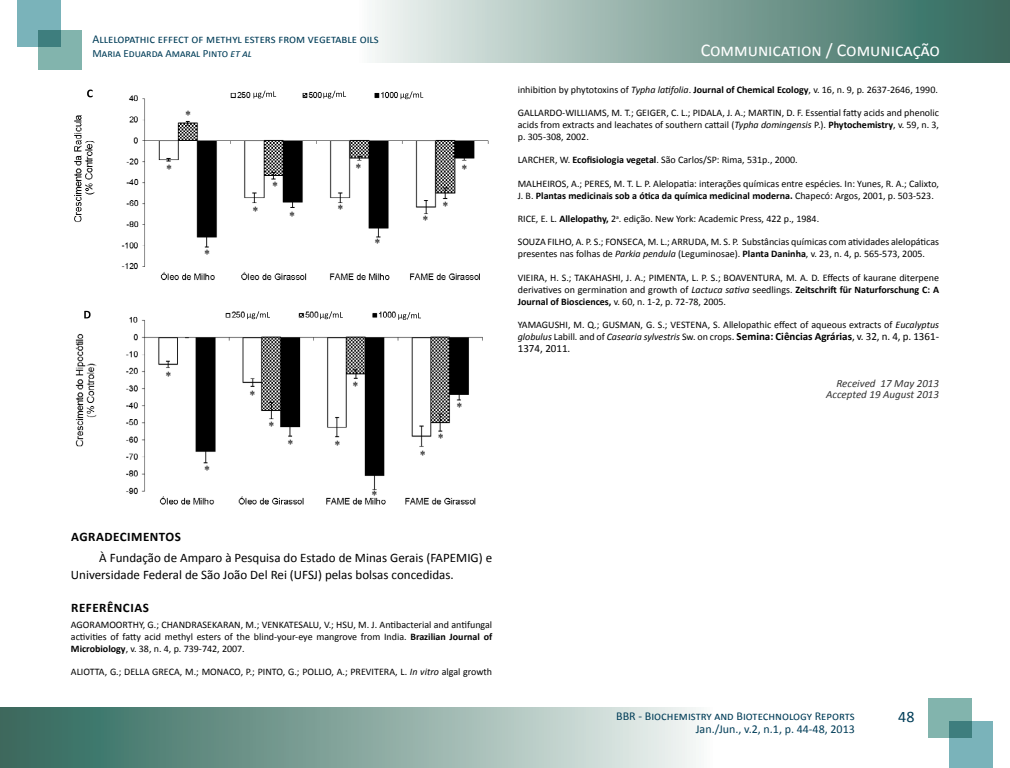
<style>
.page{position:relative;width:1010px;height:768px;background:#fff}
.page>*{position:absolute;margin:0;border:0;box-sizing:border-box;transform-origin:0 0}
.t1{font:18px "Calibri";color:#fff}
.t2{font:16px "Calibri";color:#003d58}
.t3{font:13px/17px "Calibri";color:#000}
.t4{font:700 13px "Calibri";letter-spacing:.04em;color:#000}
.t5{font:12px/13px "Calibri";color:#003d58;text-align:right}
.t6{font:12px "Times New Roman";color:#000}
.t7{font:italic 11px/11px "Calibri";color:#333;text-align:right}
.t8{font:11px "Calibri";color:#003d58}
.t9{font:11px "Calibri";color:#000}
.t10{font:10px/12px "Calibri";color:#000;text-align:justify}
.s1{font-style:italic}
.s2{font-weight:700}
.s3{font-size:11px}
.s4{font-weight:700;font-size:11px}
</style>
<div class="page">
<svg style="left:375px;top:0;width:634px;height:62px;background:#89a9a1"></svg>
<svg style="left:0;top:707px;width:696px;height:61px;background:#89a8a0"></svg>
<div style="left:17px;top:0;width:43px;height:47px;background:#7ab3ba"></div>
<div style="left:949px;top:721px;width:43px;height:47px;background:#7ab3ba"></div>
<svg style="left:38px;top:30px;width:44px;height:39px;background:#72a7a2"></svg>
<svg style="left:928px;top:698px;width:42px;height:39px;background:#74a8a3"></svg>
<img style="left:74px;top:89px;width:415px;height:192px">
<img style="left:75px;top:310px;width:408px;height:195px">
<svg style="left:87px;top:90px;width:14px;height:9px"></svg>
<svg style="left:84px;top:311px;width:14px;height:9px"></svg>
<svg style="left:253px;top:91px;width:23px;height:7px"></svg>
<svg style="left:247px;top:311px;width:23px;height:8px"></svg>
<svg style="left:323px;top:91px;width:23px;height:8px"></svg>
<svg style="left:320px;top:311px;width:23px;height:8px"></svg>
<svg style="left:400px;top:91px;width:23px;height:8px"></svg>
<svg style="left:398px;top:312px;width:23px;height:8px"></svg>
<p class="t5" style="left:92px;top:33px;width:288px">Allelopathic effect of methyl esters from vegetable oils</p>
<p class="t8" style="left:92px;top:46px;width:161px">Maria Eduarda Amaral Pinto <span class="s1">et al</span></p>
<p class="t6" style="left:185px;top:107px;width:7px">*</p>
<p class="t6" style="left:166px;top:161px;width:7px">*</p>
<p class="t6" style="left:204px;top:246px;width:7px">*</p>
<p class="t6" style="left:252px;top:203px;width:7px">*</p>
<p class="t6" style="left:272px;top:178px;width:7px">*</p>
<p class="t6" style="left:289px;top:208px;width:7px">*</p>
<p class="t6" style="left:355px;top:160px;width:7px">*</p>
<p class="t6" style="left:337px;top:201px;width:7px">*</p>
<p class="t6" style="left:374px;top:235px;width:7px">*</p>
<p class="t6" style="left:422px;top:212px;width:7px">*</p>
<p class="t6" style="left:442px;top:198px;width:7px">*</p>
<p class="t6" style="left:461px;top:161px;width:7px">*</p>
<p class="t6" style="left:165px;top:368px;width:7px">*</p>
<p class="t6" style="left:204px;top:462px;width:7px">*</p>
<p class="t6" style="left:249px;top:387px;width:7px">*</p>
<p class="t6" style="left:268px;top:418px;width:7px">*</p>
<p class="t6" style="left:352px;top:378px;width:7px">*</p>
<p class="t6" style="left:287px;top:436px;width:7px">*</p>
<p class="t6" style="left:334px;top:437px;width:7px">*</p>
<p class="t6" style="left:371px;top:487px;width:7px">*</p>
<p class="t6" style="left:419px;top:447px;width:7px">*</p>
<p class="t6" style="left:437px;top:430px;width:7px">*</p>
<p class="t6" style="left:456px;top:399px;width:7px">*</p>
<h3 class="t4" style="left:71px;top:529px;width:96px">AGRADECIMENTOS</h3>
<h3 class="t3" style="left:71px;top:550px;width:422px;text-indent:28px">À Fundação de Amparo à Pesquisa do Estado de Minas Gerais (FAPEMIG) e<br>Universidade Federal de São João Del Rei (UFSJ) pelas bolsas concedidas.</h3>
<h3 class="t4" style="left:71px;top:599px;width:79px">REFERÊNCIAS</h3>
<p class="t10" style="left:71px;top:619px;width:422px">AGORAMOORTHY, G.; CHANDRASEKARAN, M.; VENKATESALU, V.; HSU, M. J. Antibacterial and antifungal activities of fatty acid methyl esters of the blind-your-eye mangrove from India. <span class="s2">Brazilian Journal of Microbiology</span>, v. 38, n. 4, p. 739-742, 2007.</p>
<p class="t10" style="left:71px;top:666px;width:422px">ALIOTTA, G.; DELLA GRECA, M.; MONACO, P.; PINTO, G.; POLLIO, A.; PREVITERA, L. <span class="s1">In vitro</span> algal growth</p>
<h1 class="t1" style="left:700px;top:39px;width:240px">Communication / Comunicação</h1>
<p class="t10" style="left:517px;top:83px;width:421px">inhibition by phytotoxins of <span class="s1">Typha latifolia</span>. <span class="s2">Journal of Chemical Ecology</span>, v. 16, n. 9, p. 2637-2646, 1990.</p>
<p class="t10" style="left:517px;top:107px;width:422px">GALLARDO-WILLIAMS, M. T.; GEIGER, C. L.; PIDALA, J. A.; MARTIN, D. F. Essential fatty acids and phenolic acids from extracts and leachates of southern cattail (<span class="s1">Typha domingensis</span> P.). <span class="s2">Phytochemistry</span>, v. 59, n. 3, p. 305-308, 2002.</p>
<p class="t10" style="left:517px;top:154px;width:281px">LARCHER, W. <span class="s2">Ecofisiologia vegetal</span>. São Carlos/SP: Rima, 531p., 2000.</p>
<p class="t10" style="left:517px;top:177px;width:422px">MALHEIROS, A.; PERES, M. T. L. P. Alelopatia: interações químicas entre espécies. In: Yunes, R. A.; Calixto,<br>J. B. <span class="s2">Plantas medicinais sob a ótica da química medicinal moderna.</span> Chapecó: Argos, 2001, p. 503-523.</p>
<p class="t10" style="left:517px;top:213px;width:303px">RICE, E. L. <span class="s2">Allelopathy,</span> 2<sup>a</sup>. edição. New York: Academic Press, 422 p., 1984.</p>
<p class="t10" style="left:517px;top:236px;width:422px">SOUZA FILHO, A. P. S.; FONSECA, M. L.; ARRUDA, M. S. P. Substâncias químicas com atividades alelopáticas presentes nas folhas de <span class="s1">Parkia pendula</span> (Leguminosae). <span class="s2">Planta Daninha</span>, v. 23, n. 4, p. 565-573, 2005.</p>
<p class="t10" style="left:517px;top:271px;width:422px">VIEIRA, H. S.; TAKAHASHI, J. A.; PIMENTA, L. P. S.; BOAVENTURA, M. A. D. Effects of kaurane diterpene derivatives on germination and growth of <span class="s1">Lactuca sativa</span> seedlings. <span class="s2">Zeitschrift für Naturforschung C: A Journal of Biosciences,</span> v. 60, n. 1-2, p. 72-78, 2005.</p>
<p class="t10" style="left:517px;top:319px;width:422px">YAMAGUSHI, M. Q.; GUSMAN, G. S.; VESTENA, S. Allelopathic effect of aqueous extracts of <span class="s1">Eucalyptus globulus</span> Labill. and of <span class="s1">Casearia sylvestris</span> Sw. on crops<span class="s3">.</span> <span class="s4">Semina: Ciências Agrárias</span><span class="s3">, v. 32, n. 4, p. 1361-</span></p>
<p class="t9" style="left:517px;top:341px;width:54px">1374, 2011.</p>
<p class="t7" style="left:825px;top:378px;width:114px">Received 17 May 2013<br>Accepted 19 August 2013</p>
<p class="t5" style="left:616px;top:710px;width:240px">BBR - Biochemistry and Biotechnology Reports<br>Jan./Jun., v.2, n.1, p. 44-48, 2013</p>
<h2 class="t2" style="left:897px;top:707px;width:18px">48</h2>
</div>
